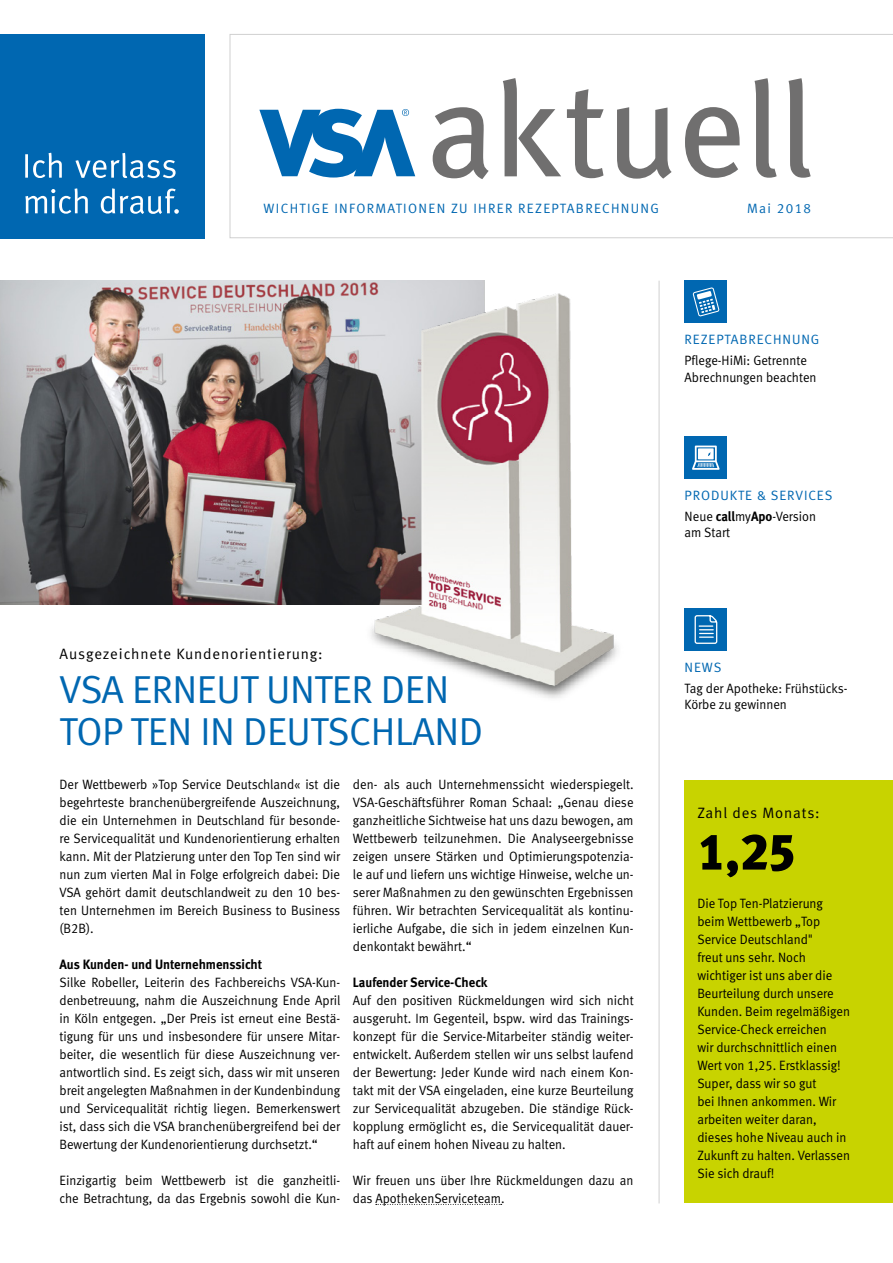
<style>
.page{position:relative;width:893px;height:1263px;background:#fff}
.page>*{position:absolute;margin:0;border:0;box-sizing:border-box;transform-origin:0 0}
.t1{font:133.95px "Meta";letter-spacing:-.01em;color:#706f6f}
.t2{font:51px "Meta Black LF";color:#000}
.t3{font:39px/42px "Meta Normal LF";letter-spacing:-.01em;color:#0067b1}
.t4{font:15px "Meta Normal LF";letter-spacing:.06em;color:#000}
.t5{font:13.5px/18px "Meta Normal LF";color:#000;scale:.95 1}
.t6{font:13.5px/20.7px "Meta Normal LF";letter-spacing:.07em;color:#0067b1}
.t7{font:13.5px "Meta Bold LF";color:#000;scale:.95 1}
.t8{font:13.5px "Meta Normal LF";letter-spacing:.1em;color:#0067b1}
.s1{color:#000}
.s2{font-family:"Meta Bold LF";color:#000}
</style>
<div class="page">
<hr style="left:659px;top:281px;width:1px;height:922px;background:#d0d0d0">
<svg style="left:230px;top:34px;width:663px;height:204px"></svg>
<div style="left:0;top:34px;width:204px;height:204px;background:#0067b1"></div>
<svg style="left:25px;top:188px;width:154px;height:26px"></svg>
<svg style="left:25px;top:153px;width:151px;height:25px"></svg>
<div style="left:685px;top:780px;width:208px;height:423px;background:#c8d300"></div>
<div style="left:685px;top:608px;width:42px;height:43px;background:#0067b1"></div>
<svg style="left:694px;top:615px;width:24px;height:29px"></svg>
<div style="left:685px;top:281px;width:42px;height:42px;background:#0067b1"></div>
<svg style="left:693px;top:287px;width:27px;height:30px"></svg>
<div style="left:685px;top:436px;width:42px;height:43px;background:#0067b1"></div>
<svg style="left:692px;top:446px;width:28px;height:24px"></svg>
<svg style="left:376px;top:1204px;width:126px;height:1px"></svg>
<svg style="left:259px;top:109px;width:156px;height:69px"></svg>
<img style="left:0;top:281px;width:485px;height:324px">
<img style="left:359px;top:293px;width:259px;height:405px">
<h1 class="t1" style="left:426px;top:51px;width:390px">aktuell</h1>
<p class="t8" style="left:264px;top:201px;width:397px">WICHTIGE INFORMATIONEN ZU IHRER REZEPTABRECHNUNG</p>
<p class="t6" style="left:747px;top:198px;width:66px">Mai 2018</p>
<p class="t6" style="left:685px;top:329px;width:136px">REZEPTABRECHNUNG</p>
<p class="t5" style="left:685px;top:352px;width:140px;line-height:16.5px">Pflege-HiMi: Getrennte<br>Abrechnungen beachten</p>
<p class="t4" style="left:60px;top:645px;width:265px">Ausgezeichnete Kundenorientierung:</p>
<h3 class="t3" style="left:60px;top:668px;width:425px">VSA ERNEUT UNTER DEN<br>TOP TEN IN DEUTSCHLAND</h3>
<p class="t5" style="left:60px;top:775px;width:297px;text-align:justify">Der Wettbewerb »Top Service Deutschland« ist die begehrteste branchenübergreifende Auszeichnung, die ein Unternehmen in Deutschland für besonde&shy;re Servicequalität und Kundenorientierung erhalten kann. Mit der Platzierung unter den Top Ten sind wir nun zum vierten Mal in Folge erfolgreich dabei: Die VSA gehört damit deutschlandweit zu den 10 bes&shy;ten Unternehmen im Bereich Business to Business (B2B).</p>
<p class="t7" style="left:60px;top:956px;width:215px">Aus Kunden- und Unternehmenssicht</p>
<p class="t5" style="left:60px;top:973px;width:297px;text-align:justify">Silke Robeller, Leiterin des Fachbereichs VSA-Kun&shy;denbetreuung, nahm die Auszeichnung Ende April in Köln entgegen. „Der Preis ist erneut eine Bestä&shy;tigung für uns und insbesondere für unsere Mitar&shy;beiter, die wesentlich für diese Auszeichnung ver&shy;antwortlich sind. Es zeigt sich, dass wir mit unseren breit angelegten Maßnahmen in der Kundenbindung und Servicequalität richtig liegen. Bemerkenswert ist, dass sich die VSA branchenübergreifend bei der Bewertung der Kundenorientierung durchsetzt.“</p>
<p class="t5" style="left:60px;top:1171px;width:297px">Einzigartig beim Wettbewerb ist die ganzheitli&shy;che Betrachtung, da das Ergebnis sowohl die Kun-</p>
<p class="t5" style="left:353px;top:775px;width:297px;text-align:justify">den- als auch Unternehmenssicht wiederspiegelt.<br>VSA-Geschäftsführer Roman Schaal: „Genau diese ganzheitliche Sichtweise hat uns dazu bewogen, am Wettbewerb teilzunehmen. Die Analyseergebnisse zeigen unsere Stärken und Optimierungspotenzia&shy;le auf und liefern uns wichtige Hinweise, welche un&shy;serer Maßnahmen zu den gewünschten Ergebnissen führen. Wir betrachten Servicequalität als kontinu&shy;ierliche Aufgabe, die sich in jedem einzelnen Kun&shy;denkontakt bewährt.“</p>
<p class="t7" style="left:353px;top:974px;width:143px">Laufender Service-Check</p>
<p class="t5" style="left:353px;top:991px;width:297px;text-align:justify">Auf den positiven Rückmeldungen wird sich nicht ausgeruht. Im Gegenteil, bspw. wird das Trainings&shy;konzept für die Service-Mitarbeiter ständig weiter&shy;entwickelt. Außerdem stellen wir uns selbst laufend der Bewertung: Jeder Kunde wird nach einem Kon&shy;takt mit der VSA eingeladen, eine kurze Beurteilung zur Servicequalität abzugeben. Die ständige Rück&shy;kopplung ermöglicht es, die Servicequalität dauer&shy;haft auf einem hohen Niveau zu halten.</p>
<p class="t5" style="left:353px;top:1171px;width:297px">Wir freuen uns über Ihre Rückmeldungen dazu an das ApothekenServiceteam.</p>
<p class="t6" style="left:685px;top:485px;width:149px">PRODUKTE &amp; SERVICES<br><span class="s1">Neue</span> <span class="s2">call</span><span class="s1">my</span><span class="s2">Apo</span><span class="s1">-Version</span></p>
<p class="t5" style="left:685px;top:523px;width:50px">am Start</p>
<p class="t6" style="left:685px;top:657px;width:38px">NEWS</p>
<p class="t5" style="left:685px;top:680px;width:173px;line-height:16.5px">Tag der Apotheke: Frühstücks-<br>Körbe zu gewinnen</p>
<p class="t4" style="left:697px;top:804px;width:124px">Zahl des Monats:</p>
<h2 class="t2" style="left:697px;top:821px;width:100px">1,25</h2>
<p class="t5" style="left:697px;top:894px;width:162px">Die Top Ten-Platzierung beim Wettbewerb „Top<br>Service Deutschland"<br>freut uns sehr. Noch wichtiger ist uns aber die<br>Beurteilung durch unsere<br>Kunden. Beim regelmäßigen<br>Service-Check erreichen<br>wir durchschnittlich einen<br>Wert von 1,25. Erstklassig!<br>Super, dass wir so gut<br>bei Ihnen ankommen. Wir arbeiten weiter daran, dieses hohe Niveau auch in<br>Zukunft zu halten. Verlassen<br>Sie sich drauf!</p>
</div>
